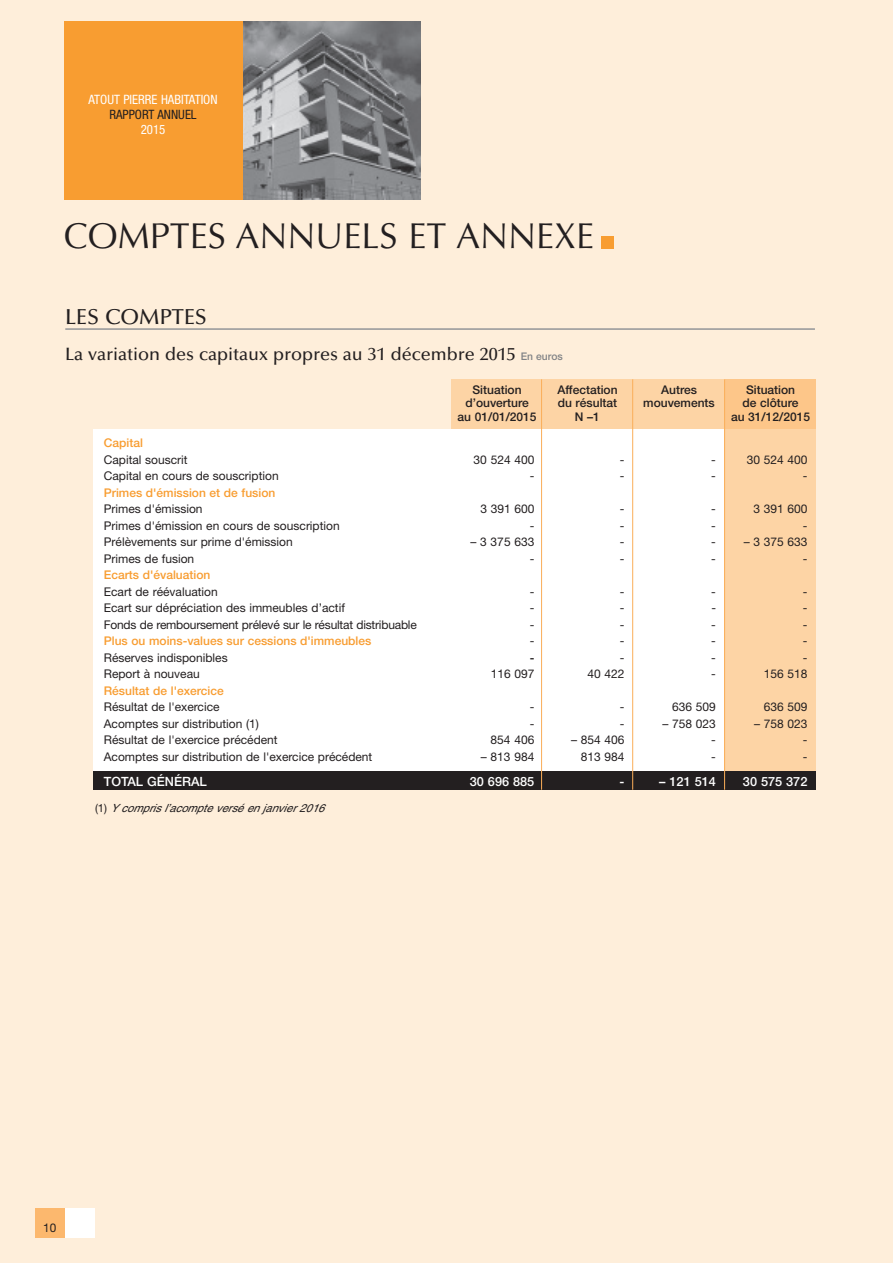
<style>
.page{position:relative;width:893px;height:1263px;background:#feeeda}
.page>*{position:absolute;margin:0;border:0;box-sizing:border-box;transform-origin:0 0}
.t1{font:36px "Optima";color:#231f20}
.t2{font:500 21.75px "Optima";color:#231f20}
.t3{font:500 18px "Optima";color:#231f20}
.t4{font:condensed 12.9px "Helvetica Neue";color:#fff}
.t5{font:condensed 12.9px "Helvetica Neue";color:#231f20}
.t6{font:500 12.75px "Helvetica Neue";color:#fff}
.t7{font:12px "Helvetica Neue";color:#231f20}
.t8{font:500 12px "Helvetica Neue";color:#f89d31}
.t9{font:500 12px/13.5px "Helvetica Neue";color:#231f20;text-align:center}
.t10{font:italic 11.25px "Helvetica";color:#231f20}
.s1{font-family:"Helvetica Neue";font-size:10.5px;color:#808285}
.s2{font-family:"Helvetica Neue";font-style:normal}
</style>
<div class="page">
<div style="left:94px;top:429px;width:630px;height:343px;background:#fff"></div>
<div style="left:724px;top:429px;width:92px;height:343px;background:#fdd4a5"></div>
<div style="left:94px;top:772px;width:722px;height:18px;background:#231f20"></div>
<div style="left:725px;top:379px;width:91px;height:50px;background:#fdc689"></div>
<div style="left:451px;top:379px;width:274px;height:50px;background:#fdd4a5"></div>
<hr style="left:724px;top:379px;width:1px;height:411px;background:#faae59">
<hr style="left:632px;top:379px;width:1px;height:411px;background:#faae59">
<hr style="left:541px;top:379px;width:1px;height:411px;background:#faae59">
<img style="left:242px;top:21px;width:179px;height:179px">
<hr style="left:65px;top:328px;width:750px;height:2px;background:#939598">
<div style="left:601px;top:236px;width:12px;height:13px;background:#f89d31"></div>
<div style="left:35px;top:1208px;width:30px;height:29px;background:#fcb86e"></div>
<div style="left:65px;top:1208px;width:29px;height:29px;background:#fff"></div>
<div style="left:64px;top:21px;width:178px;height:179px;background:#f89d31"></div>
<p class="t4" style="left:88px;top:94px;width:131px">ATOUT PIERRE HABITATION</p>
<p class="t5" style="left:109px;top:109px;width:89px">RAPPORT ANNUEL</p>
<p class="t4" style="left:141px;top:124px;width:26px">2015</p>
<h1 class="t1" style="left:64px;top:221px;width:532px">COMPTES ANNUELS ET ANNEXE</h1>
<h2 class="t2" style="left:65px;top:308px;width:143px">LES COMPTES</h2>
<h3 class="t3" style="left:65px;top:347px;width:499px">La variation des capitaux propres au 31 décembre 2015 <span class="s1">En euros</span></h3>
<p class="t9" style="left:458px;top:384px;width:81px">Situation d’ouverture au 01/01/2015</p>
<p class="t9" style="left:557px;top:384px;width:62px">Affectation du résultat<br>N –1</p>
<p class="t9" style="left:643px;top:384px;width:73px">Autres mouvements</p>
<p class="t9" style="left:731px;top:384px;width:81px">Situation<br>de clôture<br>au 31/12/2015</p>
<p class="t8" style="left:104px;top:439px;width:41px">Capital</p>
<p class="t7" style="left:104px;top:455px;width:85px">Capital souscrit</p>
<p class="t7" style="left:474px;top:455px;width:62px">30 524 400</p>
<p class="t7" style="left:620px;top:455px;width:6px">-</p>
<p class="t7" style="left:711px;top:455px;width:6px">-</p>
<p class="t7" style="left:747px;top:455px;width:62px">30 524 400</p>
<p class="t7" style="left:104px;top:472px;width:176px">Capital en cours de souscription</p>
<p class="t7" style="left:530px;top:472px;width:6px">-</p>
<p class="t7" style="left:620px;top:472px;width:6px">-</p>
<p class="t7" style="left:711px;top:472px;width:6px">-</p>
<p class="t7" style="left:803px;top:472px;width:6px">-</p>
<p class="t8" style="left:104px;top:488px;width:173px">Primes d'émission et de fusion</p>
<p class="t7" style="left:104px;top:505px;width:100px">Primes d'émission</p>
<p class="t7" style="left:480px;top:505px;width:56px">3 391 600</p>
<p class="t7" style="left:620px;top:505px;width:6px">-</p>
<p class="t7" style="left:711px;top:505px;width:6px">-</p>
<p class="t7" style="left:753px;top:505px;width:56px">3 391 600</p>
<p class="t7" style="left:104px;top:521px;width:237px">Primes d'émission en cours de souscription</p>
<p class="t7" style="left:530px;top:521px;width:6px">-</p>
<p class="t7" style="left:620px;top:521px;width:6px">-</p>
<p class="t7" style="left:711px;top:521px;width:6px">-</p>
<p class="t7" style="left:803px;top:521px;width:6px">-</p>
<p class="t7" style="left:104px;top:538px;width:191px">Prélèvements sur prime d'émission</p>
<p class="t7" style="left:471px;top:538px;width:65px">– 3 375 633</p>
<p class="t7" style="left:620px;top:538px;width:6px">-</p>
<p class="t7" style="left:711px;top:538px;width:98px">- – 3 375 633</p>
<p class="t7" style="left:104px;top:554px;width:92px">Primes de fusion</p>
<p class="t7" style="left:530px;top:554px;width:6px">-</p>
<p class="t7" style="left:620px;top:554px;width:6px">-</p>
<p class="t7" style="left:711px;top:554px;width:6px">-</p>
<p class="t7" style="left:803px;top:554px;width:6px">-</p>
<p class="t8" style="left:104px;top:571px;width:108px">Ecarts d'évaluation</p>
<p class="t7" style="left:104px;top:587px;width:116px">Ecart de réévaluation</p>
<p class="t7" style="left:530px;top:587px;width:6px">-</p>
<p class="t7" style="left:620px;top:587px;width:6px">-</p>
<p class="t7" style="left:711px;top:587px;width:6px">-</p>
<p class="t7" style="left:803px;top:587px;width:6px">-</p>
<p class="t7" style="left:104px;top:604px;width:243px">Ecart sur dépréciation des immeubles d’actif</p>
<p class="t7" style="left:530px;top:604px;width:6px">-</p>
<p class="t7" style="left:620px;top:604px;width:6px">-</p>
<p class="t7" style="left:711px;top:604px;width:6px">-</p>
<p class="t7" style="left:803px;top:604px;width:6px">-</p>
<p class="t7" style="left:104px;top:620px;width:315px">Fonds de remboursement prélevé sur le résultat distribuable</p>
<p class="t7" style="left:530px;top:620px;width:6px">-</p>
<p class="t7" style="left:620px;top:620px;width:6px">-</p>
<p class="t7" style="left:711px;top:620px;width:6px">-</p>
<p class="t7" style="left:803px;top:620px;width:6px">-</p>
<p class="t8" style="left:104px;top:637px;width:269px">Plus ou moins-values sur cessions d'immeubles</p>
<p class="t7" style="left:530px;top:637px;width:6px">-</p>
<p class="t7" style="left:620px;top:637px;width:6px">-</p>
<p class="t7" style="left:711px;top:637px;width:6px">-</p>
<p class="t7" style="left:803px;top:637px;width:6px">-</p>
<p class="t7" style="left:104px;top:653px;width:125px">Réserves indisponibles</p>
<p class="t9" style="left:530px;top:652px;width:6px">-</p>
<p class="t7" style="left:620px;top:653px;width:6px">-</p>
<p class="t7" style="left:711px;top:653px;width:6px">-</p>
<p class="t7" style="left:803px;top:653px;width:6px">-</p>
<p class="t7" style="left:104px;top:670px;width:98px">Report à nouveau</p>
<p class="t7" style="left:491px;top:670px;width:45px">116 097</p>
<p class="t7" style="left:587px;top:670px;width:39px">40 422</p>
<p class="t7" style="left:711px;top:670px;width:6px">-</p>
<p class="t7" style="left:764px;top:670px;width:45px">156 518</p>
<p class="t8" style="left:104px;top:686px;width:122px">Résultat de l'exercice</p>
<p class="t7" style="left:104px;top:703px;width:117px">Résultat de l'exercice</p>
<p class="t7" style="left:530px;top:703px;width:6px">-</p>
<p class="t7" style="left:620px;top:703px;width:6px">-</p>
<p class="t7" style="left:672px;top:703px;width:45px">636 509</p>
<p class="t7" style="left:764px;top:703px;width:45px">636 509</p>
<p class="t7" style="left:104px;top:719px;width:157px">Acomptes sur distribution (1)</p>
<p class="t7" style="left:530px;top:719px;width:6px">-</p>
<p class="t7" style="left:620px;top:719px;width:6px">-</p>
<p class="t7" style="left:663px;top:719px;width:55px">– 758 023</p>
<p class="t7" style="left:754px;top:719px;width:55px">– 758 023</p>
<p class="t7" style="left:104px;top:736px;width:175px">Résultat de l'exercice précédent</p>
<p class="t7" style="left:491px;top:736px;width:45px">854 406</p>
<p class="t7" style="left:571px;top:736px;width:55px">– 854 406</p>
<p class="t7" style="left:711px;top:736px;width:6px">-</p>
<p class="t7" style="left:803px;top:736px;width:6px">-</p>
<p class="t7" style="left:104px;top:752px;width:270px">Acomptes sur distribution de l'exercice précédent</p>
<p class="t7" style="left:481px;top:752px;width:55px">– 813 984</p>
<p class="t7" style="left:581px;top:752px;width:45px">813 984</p>
<p class="t7" style="left:711px;top:752px;width:6px">-</p>
<p class="t7" style="left:803px;top:752px;width:6px">-</p>
<p class="t6" style="left:104px;top:777px;width:105px">TOTAL GÉNÉRAL</p>
<p class="t6" style="left:470px;top:777px;width:66px">30 696 885</p>
<p class="t6" style="left:619px;top:777px;width:6px">-</p>
<p class="t6" style="left:659px;top:777px;width:58px">– 121 514</p>
<p class="t6" style="left:743px;top:777px;width:66px">30 575 372</p>
<p class="t10" style="left:95px;top:804px;width:231px"><span class="s2">(1)</span> Y compris l’acompte versé en janvier 2016</p>
<p class="t7" style="left:43px;top:1223px;width:15px">10</p>
</div>
